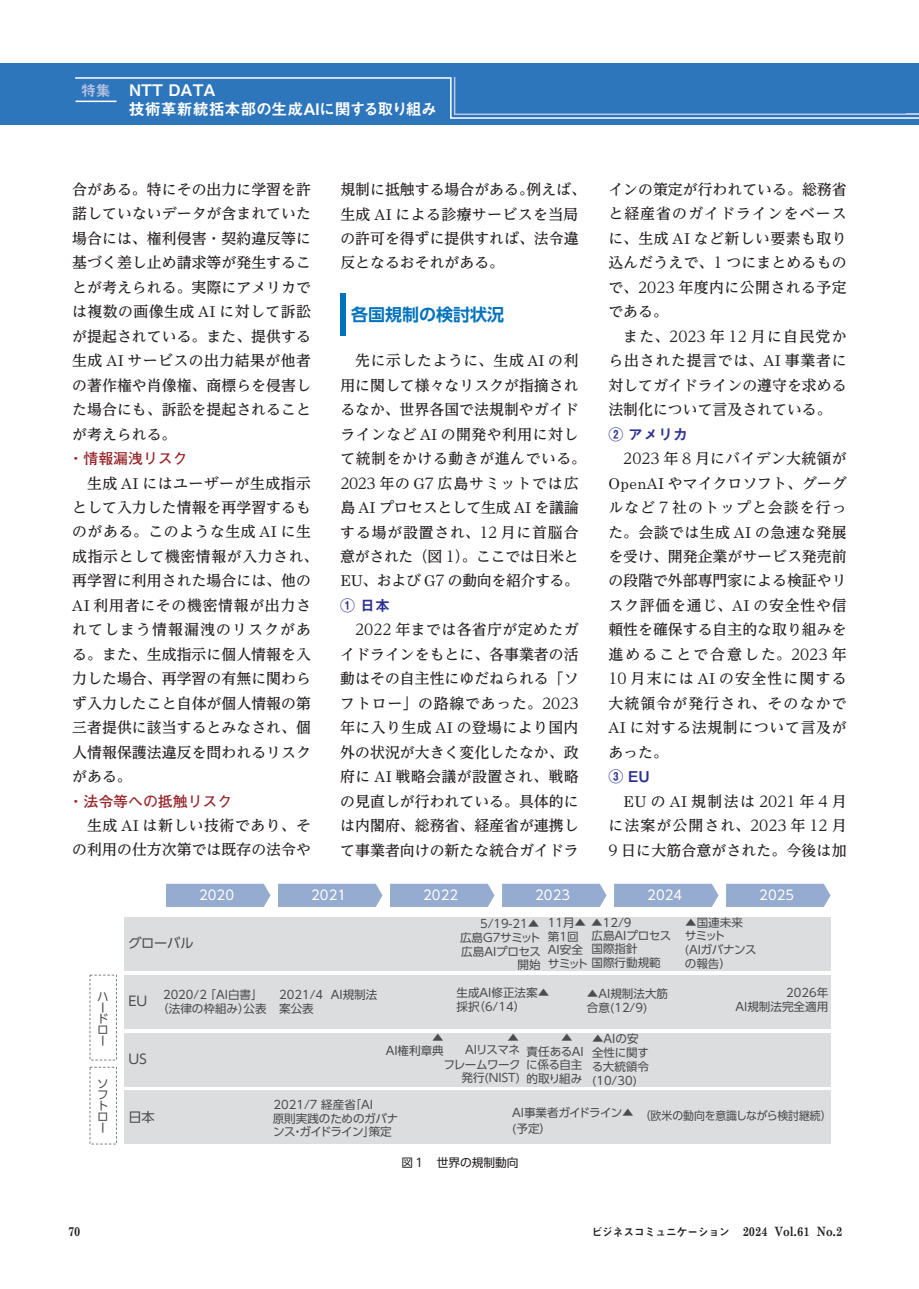
<style>
.page{position:relative;width:919px;height:1289px;background:#fff}
.page>*{position:absolute;margin:0;border:0;box-sizing:border-box;transform-origin:0 0}
.t1{font:700 16.95px "UD Shin Go Pro De";color:#0072bc}
.t2{font:15.9px/19.2px "Midashi Go Pro MB31";color:#fff}
.t3{font:500 14.85px/24.5px "UD Reimin Pro";color:#231f20;text-align:justify}
.t4{font:700 14.85px "Futo Go B101 Pro";color:#98262a}
.t5{font:14.85px "Midashi Go Pro MB31";color:#2e3092}
.t6{font:13.2px "UD Shin Go Pro";color:#fff}
.t7{font:13.2px "UD Shin Go Pro";letter-spacing:-.01em;color:#4b4c4d}
.t8{font:12.75px "Century Sb Bold SI";color:#231f20;scale:.85 1}
.t9{font:11.7px "UD Shin Go Pro";color:#231f20}
.t10{font:11.55px/13.6px "UD Shin Go Pro";color:#4b4c4d}
.t11{font:11.55px/13.8px "UD Shin Go Pro";letter-spacing:-.03em;color:#4b4c4d;text-align:right}
.t12{font:11.55px "UD Shin Go Pro";color:#4b4c4d;scale:.94 1}
.t13{font:11.55px/15.8px "UD Shin Go Pro";letter-spacing:-.035em;color:#4b4c4d}
.s1{font-size:14.85px;color:#b3c1e2}
.s2{font-weight:400}
.s3{font-family:"Century Sb SI";font-weight:400}
.s4{font-family:"Midashi Go Pro MB31";font-size:10.65px}
</style>
<div class="page">
<div style="left:0;top:64px;width:906px;height:61px;background:#2e76bc"></div>
<div style="left:906px;top:64px;width:12px;height:61px;background:#2e76bc"></div>
<svg style="left:75px;top:77px;width:843px;height:42px"></svg>
<svg style="left:278px;top:883px;width:104px;height:24px;background:#9bafd1"></svg>
<svg style="left:390px;top:883px;width:104px;height:24px;background:#9bafd1"></svg>
<svg style="left:502px;top:883px;width:104px;height:24px;background:#9bafd1"></svg>
<svg style="left:614px;top:883px;width:104px;height:24px;background:#9bafd1"></svg>
<svg style="left:726px;top:883px;width:104px;height:24px;background:#9bafd1"></svg>
<svg style="left:166px;top:883px;width:104px;height:24px;background:#9bafd1"></svg>
<div style="left:124px;top:917px;width:706px;height:53px;background:#dcdddf"></div>
<div style="left:124px;top:975px;width:706px;height:53px;background:#dcdddf"></div>
<div style="left:124px;top:1090px;width:706px;height:53px;background:#dcdddf"></div>
<div style="left:124px;top:1032px;width:706px;height:54px;background:#dcdddf"></div>
<div style="left:340px;top:293px;width:5px;height:42px;background:#0072bc"></div>
<p class="t2" style="left:81px;top:79px;width:357px"><span class="s1">特集　</span> NTT DATA<br>　　　技術革新統括本部の生成AIに関する取り組み</p>
<p class="t3" style="left:72px;top:177px;width:240px">合がある。特にその出力に学習を許諾していないデータが含まれていた場合には、権利侵害<span class="s2">・</span>契約違反等に基づく差し止め請求等が発生することが考えられる。実際にアメリカでは複数の画像生成 <span class="s3">AI</span> に対して訴訟が提起されている。また、提供する生成 <span class="s3">AI</span> サービスの出力結果が他者の著作権や肖像権、商標らを侵害した場合にも、訴訟を提起されることが考えられる。</p>
<p class="t4" style="left:69px;top:446px;width:121px">・情報漏洩リスク</p>
<p class="t3" style="left:72px;top:470px;width:248px;text-align:left;text-indent:15px">生成 <span class="s3">AI</span> にはユーザーが生成指示として入力した情報を再学習するものがある。このような生成 <span class="s3">AI</span> に生成指示として機密情報が入力され、再学習に利用された場合には、他の<br><span class="s3">AI</span> 利用者にその機密情報が出力されてしまう情報漏洩のリスクがある。また、生成指示に個人情報を入力した場合、再学習の有無に関わらず入力したこと自体が個人情報の第三者提供に該当するとみなされ、個人情報保護法違反を問われるリスクがある。</p>
<p class="t4" style="left:69px;top:789px;width:165px">・法令等への抵触リスク</p>
<p class="t3" style="left:72px;top:812px;width:240px;text-align:right">生成 <span class="s3">AI</span> は新しい技術であり、その利用の仕方次第では既存の法令や</p>
<p class="t3" style="left:340px;top:177px;width:247px;text-align:left">規制に抵触する場合がある。例えば、生成 <span class="s3">AI</span> による診療サービスを当局の許可を得ずに提供すれば、法令違反となるおそれがある。</p>
<p class="t1" style="left:351px;top:301px;width:155px">各国規制の検討状況</p>
<p class="t3" style="left:340px;top:348px;width:247px;text-align:center">先に示したように、生成 <span class="s3">AI</span> の利<br>用に関して様々なリスクが指摘されるなか、世界各国で法規制やガイドラインなど <span class="s3">AI</span> の開発や利用に対して統制をかける動きが進んでいる。<br><span class="s2">2023</span> 年の <span class="s3">G</span><span class="s2">7</span> 広島サミットでは広島 <span class="s3">AI</span> プロセスとして生成 <span class="s3">AI</span> を議論する場が設置され、<span class="s2">12</span> 月に首脳合意がされた（図 <span class="s2">1</span>）。ここでは日米と<br><span class="s3">EU</span>、および <span class="s3">G</span><span class="s2">7</span> の動向を紹介する。</p>
<p class="t5" style="left:340px;top:593px;width:51px">① 日本</p>
<p class="t3" style="left:340px;top:617px;width:240px;text-indent:15px"><span class="s2">2022</span> 年までは各省庁が定めたガイドラインをもとに、各事業者の活動はその自主性にゆだねられる「ソフトロー」の路線であった。<span class="s2">2023</span>年に入り生成 <span class="s3">AI</span> の登場により国内外の状況が大きく変化したなか、政府に <span class="s3">AI</span> 戦略会議が設置され、戦略の見直しが行われている。具体的には内閣府、総務省、経産省が連携して事業者向けの新たな統合ガイドラ</p>
<p class="t3" style="left:608px;top:177px;width:240px">インの策定が行われている。総務省と経産省のガイドラインをベースに、生成 <span class="s3">AI</span> など新しい要素も取り込んだうえで、<span class="s2">1</span> つにまとめるもので、<span class="s2">2023</span> 年度内に公開される予定である。</p>
<p class="t3" style="left:608px;top:323px;width:240px;text-indent:15px">また、<span class="s2">2023</span> 年 <span class="s2">12</span> 月に自民党から出された提言では、<span class="s3">AI</span> 事業者に対してガイドラインの遵守を求める法制化について言及されている。</p>
<p class="t5" style="left:608px;top:422px;width:81px">② アメリカ</p>
<p class="t3" style="left:608px;top:446px;width:240px;text-indent:15px"><span class="s2">2023</span> 年 <span class="s2">8</span> 月にバイデン大統領が<span class="s3">OpenAI</span> やマイクロソフト、グーグルなど <span class="s2">7</span> 社のトップと会談を行った。会談では生成 <span class="s3">AI</span> の急速な発展を受け、開発企業がサービス発売前の段階で外部専門家による検証やリスク評価を通じ、<span class="s3">AI</span> の安全性や信頼性を確保する自主的な取り組みを進めることで合意した。<span class="s2">2023</span> 年<span class="s2">10</span> 月末には <span class="s3">AI</span> の安全性に関する大統領令が発行され、そのなかで<span class="s3">AI</span> に対する法規制について言及があった。</p>
<p class="t5" style="left:608px;top:764px;width:43px">③ EU</p>
<p class="t3" style="left:608px;top:788px;width:240px;text-indent:15px"><span class="s3">EU</span> の <span class="s3">AI</span> 規制法は <span class="s2">2021</span> 年 <span class="s2">4</span> 月に法案が公開され、<span class="s2">2023</span> 年 <span class="s2">12</span> 月<span class="s2">9</span> 日に大筋合意がされた。今後は加</p>
<p class="t6" style="left:199px;top:884px;width:36px">2020</p>
<p class="t6" style="left:311px;top:884px;width:36px">2021</p>
<p class="t6" style="left:423px;top:884px;width:36px">2022</p>
<p class="t6" style="left:535px;top:884px;width:36px">2023</p>
<p class="t6" style="left:647px;top:884px;width:36px">2024</p>
<p class="t6" style="left:759px;top:884px;width:36px">2025</p>
<p class="t10" style="left:97px;top:990px;width:12px;line-height:11.1px">ハードロー</p>
<p class="t10" style="left:97px;top:1077px;width:12px;line-height:10.9px;text-align:justify">ソフトロー</p>
<p class="t7" style="left:128px;top:932px;width:67px">グローバル</p>
<p class="t10" style="left:548px;top:914px;width:85px">11月▲ ▲12/9</p>
<p class="t10" style="left:591px;top:928px;width:81px">広島AIプロセス</p>
<p class="t10" style="left:591px;top:941px;width:48px">国際指針</p>
<p class="t10" style="left:548px;top:955px;width:114px">サミット国際行動規範</p>
<p class="t10" style="left:460px;top:916px;width:83px;text-align:right">5/19-21▲<br>広島G7サミット広島AIプロセス開始</p>
<p class="t10" style="left:548px;top:929px;width:36px;line-height:13.2px">第1回<br>AI安全</p>
<p class="t10" style="left:684px;top:915px;width:74px">▲国連未来サミット<br>(AIガバナンスの報告）</p>
<p class="t7" style="left:128px;top:990px;width:20px">EU</p>
<p class="t10" style="left:279px;top:987px;width:100px;line-height:14.1px">2021/4 AI規制法案公表</p>
<p class="t10" style="left:456px;top:984px;width:94px;line-height:14.1px">生成AI修正法案▲採択（6/14）</p>
<p class="t10" style="left:735px;top:985px;width:94px;line-height:14.1px;text-align:right">2026年<br>AI規制法完全適用</p>
<p class="t10" style="left:587px;top:986px;width:83px;line-height:14.1px">▲AI規制法大筋合意(12/9)</p>
<p class="t10" style="left:157px;top:987px;width:111px;line-height:14.1px;text-align:center">2020/2 「AI白書」（法律の枠組み）公表</p>
<p class="t7" style="left:128px;top:1048px;width:20px">US</p>
<p class="t10" style="left:386px;top:1031px;width:60px;line-height:12.5px;text-align:right">▲<br>AI権利章典</p>
<p class="t10" style="left:465px;top:1031px;width:56px;line-height:11.7px;text-align:right">▲<br>AIリスマネ</p>
<p class="t11" style="left:443px;top:1057px;width:79px">フレームワーク発行(NIST)</p>
<p class="t11" style="left:526px;top:1043px;width:59px;text-align:left">責任あるAIに係る自主的取り組み</p>
<p class="t10" style="left:591px;top:1031px;width:59px">▲AIの安全性に関する大統領令(10/30)</p>
<p class="t7" style="left:128px;top:1106px;width:28px">日本</p>
<p class="t10" style="left:273px;top:1097px;width:127px">2021/7 経産省「AI<br>原則実践のためのガバナンス・ガイドライン」策定</p>
<p class="t12" style="left:639px;top:1106px;width:206px">（欧米の動向を意識しながら検討継続）</p>
<p class="t13" style="left:512px;top:1104px;width:123px">AI事業者ガイドライン▲ (予定）</p>
<p class="t9" style="left:401px;top:1153px;width:118px">図１　世界の規制動向</p>
<p class="t8" style="left:68px;top:1221px;width:16px">70</p>
<p class="t8" style="left:591px;top:1221px;width:296px"><span class="s4">ビジネスコミュニケーション</span> 2024 Vol.61 No.2</p>
</div>
